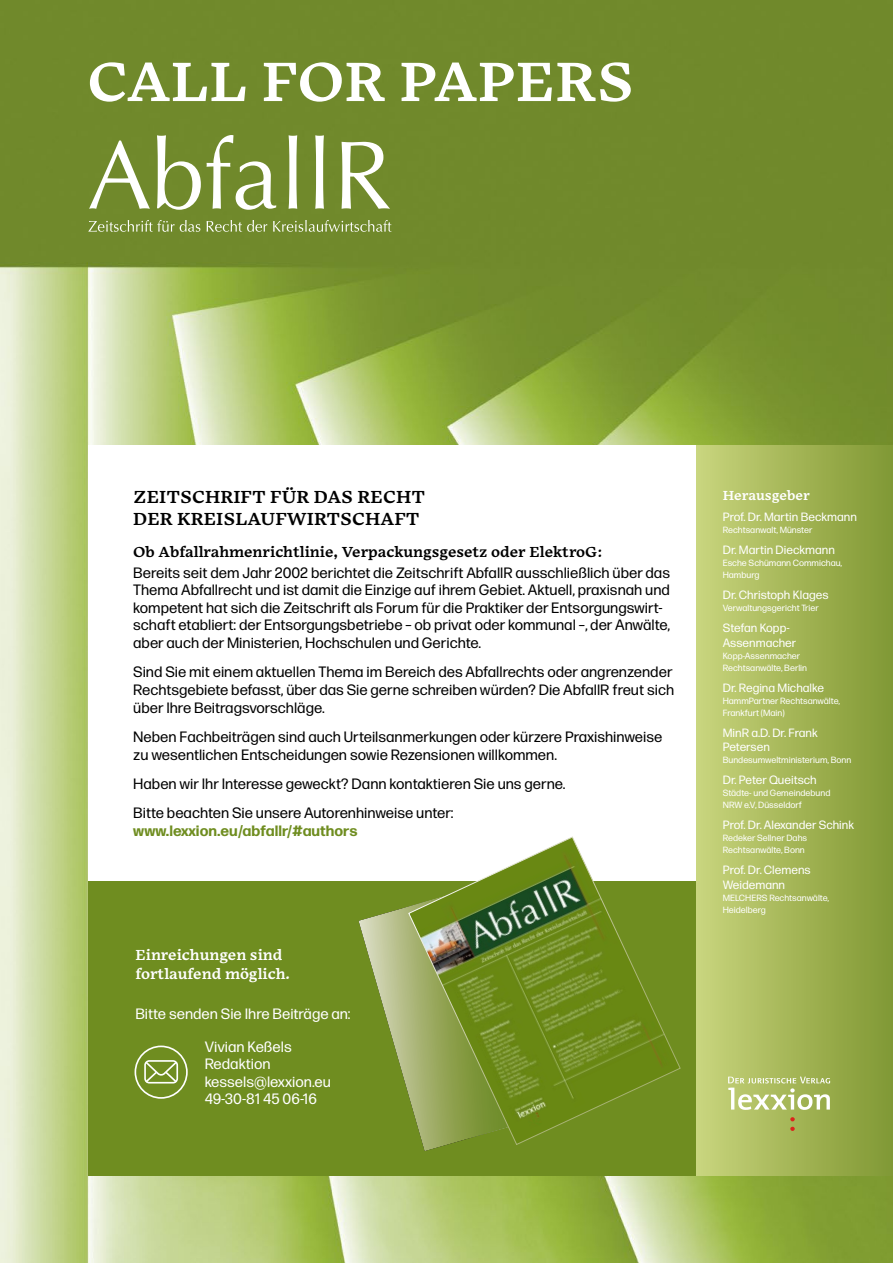
<style>
.page{position:relative;width:893px;height:1263px;background:#fff}
.page>*{position:absolute;margin:0;border:0;box-sizing:border-box;transform-origin:0 0}
.t1{font:500 57px "Embury Text";color:#fff}
.t2{font:500 18px/21.6px "Embury Text";color:#000}
.t3{font:15px/17.4px "Forma DJR Micro";color:#000}
.t4{font:15px/17.2px "Forma DJR Micro";color:#fff}
.t5{font:500 15px "Embury Text";color:#000}
.t6{font:500 15px/19.5px "Embury Text";color:#fff}
.t7{font:700 15px "Forma DJR Micro";color:#6f8d20}
.t8{font:500 13.5px "Embury Text";color:#fff}
.t9{font:12px/14.4px "Forma DJR Micro";color:#fff}
.t10{font:9px/12px "Forma DJR Micro";color:#fff}
</style>
<div class="page">
<img style="left:0;top:0;width:893px;height:1263px">
<div style="left:88px;top:880px;width:609px;height:296px;background:#6f8d20"></div>
<div style="left:88px;top:445px;width:609px;height:435px;background:#fff"></div>
<div style="left:135px;top:1045px;width:53px;height:54px;border:2px solid #fff;border-radius:50%"></div>
<svg style="left:144px;top:1060px;width:35px;height:24px"></svg>
<svg style="left:88px;top:220px;width:112px;height:12px"></svg>
<svg style="left:207px;top:220px;width:60px;height:12px"></svg>
<svg style="left:273px;top:220px;width:119px;height:12px"></svg>
<svg style="left:89px;top:141px;width:61px;height:68px"></svg>
<svg style="left:157px;top:135px;width:44px;height:75px"></svg>
<svg style="left:207px;top:135px;width:69px;height:75px"></svg>
<svg style="left:289px;top:135px;width:8px;height:74px"></svg>
<svg style="left:315px;top:135px;width:9px;height:74px"></svg>
<svg style="left:342px;top:142px;width:48px;height:67px"></svg>
<svg style="left:358px;top:880px;width:87px;height:271px"></svg>
<svg style="left:408px;top:836px;width:273px;height:309px"></svg>
<div style="left:697px;top:445px;width:196px;height:731px;background:linear-gradient(to right,#c8d47c,#809833)"></div>
<svg style="left:790px;top:1117px;width:5px;height:14px"></svg>
<svg style="left:728px;top:1076px;width:102px;height:34px"></svg>
<h1 class="t1" style="left:87px;top:51px;width:549px">CALL FOR PAPERS</h1>
<p class="t2" style="left:133px;top:487px;width:293px">ZEITSCHRIFT FÜR DAS RECHT<br>DER KREISLAUFWIRTSCHAFT</p>
<p class="t5" style="left:133px;top:544px;width:471px">Ob Abfallrahmenrichtlinie, Verpackungsgesetz oder ElektroG:</p>
<p class="t3" style="left:133px;top:566px;width:538px">Bereits seit dem Jahr 2002 berichtet die Zeitschrift AbfallR ausschließlich über das Thema Abfallrecht und ist damit die Einzige auf ihrem Gebiet. Aktuell, praxisnah und kompetent hat sich die Zeitschrift als Forum für die Praktiker der Entsorgungswirt&shy;schaft etabliert: der Entsorgungsbetriebe – ob privat oder kommunal –, der Anwälte, aber auch der Ministerien, Hochschulen und Gerichte.</p>
<p class="t3" style="left:133px;top:665px;width:542px;text-align:justify">Sind Sie mit einem aktuellen Thema im Bereich des Abfallrechts oder angrenzender Rechtsgebiete befasst, über das Sie gerne schreiben würden? Die AbfallR freut sich über Ihre Beitragsvorschläge.</p>
<p class="t3" style="left:133px;top:729px;width:531px;line-height:18px">Neben Fachbeiträgen sind auch Urteilsanmerkungen oder kürzere Praxishinweise zu wesentlichen Entscheidungen sowie Rezensionen willkommen.</p>
<p class="t3" style="left:133px;top:771px;width:434px;line-height:29.2px">Haben wir Ihr Interesse geweckt? Dann kontaktieren Sie uns gerne.<br>Bitte beachten Sie unsere Autorenhinweise unter:</p>
<p class="t7" style="left:133px;top:824px;width:226px">www.lexxion.eu/abfallr/#authors</p>
<p class="t6" style="left:135px;top:945px;width:156px">Einreichungen sind fortlaufend möglich.</p>
<p class="t4" style="left:135px;top:1007px;width:217px">Bitte senden Sie Ihre Beiträge an:</p>
<p class="t4" style="left:205px;top:1040px;width:128px">Vivian Keßels<br>Redaktion kessels@lexxion.eu<br>49-30-81 45 06-16</p>
<p class="t8" style="left:723px;top:488px;width:89px">Herausgeber</p>
<p class="t9" style="left:723px;top:511px;width:136px">Prof. Dr. Martin Beckmann</p>
<p class="t10" style="left:723px;top:525px;width:91px">Rechtsanwalt, Münster</p>
<p class="t9" style="left:723px;top:544px;width:114px">Dr. Martin Dieckmann</p>
<p class="t10" style="left:723px;top:558px;width:121px">Esche Schümann Commichau,<br>Hamburg</p>
<p class="t9" style="left:723px;top:589px;width:107px">Dr. Christoph Klages</p>
<p class="t10" style="left:723px;top:603px;width:98px">Verwaltungsgericht Trier</p>
<p class="t9" style="left:723px;top:622px;width:75px">Stefan Kopp-<br>Assenmacher</p>
<p class="t10" style="left:723px;top:650px;width:86px">Kopp-Assenmacher<br>Rechtsanwälte, Berlin</p>
<p class="t9" style="left:723px;top:681px;width:103px">Dr. Regina Michalke</p>
<p class="t10" style="left:723px;top:695px;width:119px">HammPartner Rechtsanwälte,<br>Frankfurt (Main)</p>
<p class="t9" style="left:723px;top:726px;width:97px">MinR a.D. Dr. Frank<br>Petersen</p>
<p class="t10" style="left:723px;top:755px;width:130px">Bundesumweltministerium, Bonn</p>
<p class="t9" style="left:723px;top:774px;width:95px">Dr. Peter Queitsch</p>
<p class="t10" style="left:723px;top:788px;width:109px">Städte- und Gemeindebund<br>NRW e.V, Düsseldorf</p>
<p class="t9" style="left:723px;top:819px;width:133px">Prof. Dr. Alexander Schink</p>
<p class="t10" style="left:723px;top:833px;width:86px">Redeker Sellner Dahs<br>Rechtsanwälte, Bonn</p>
<p class="t9" style="left:723px;top:864px;width:89px">Prof. Dr. Clemens<br>Weidemann</p>
<p class="t10" style="left:723px;top:892px;width:108px">MELCHERS Rechtsanwälte,<br>Heidelberg</p>
</div>
